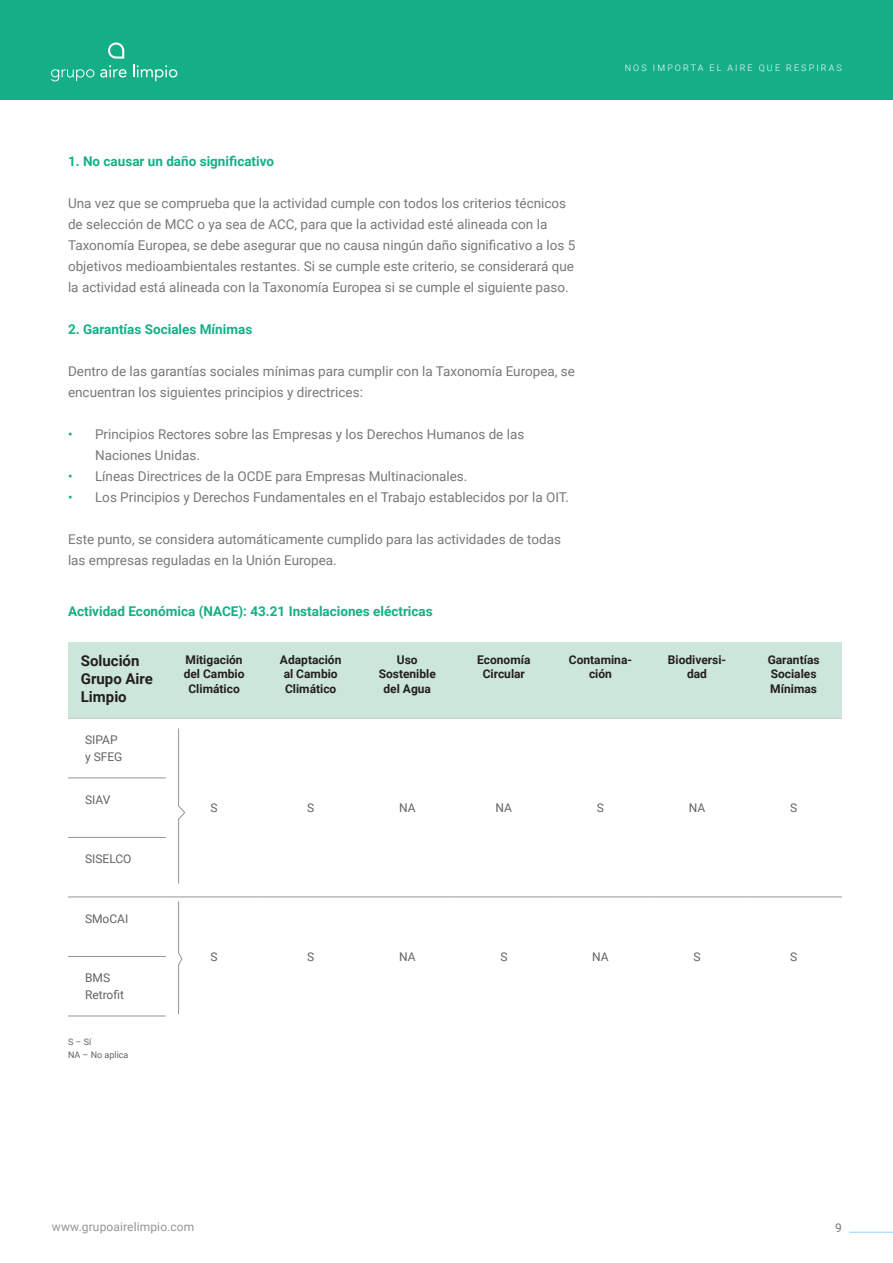
<style>
.page{position:relative;width:893px;height:1263px;background:#fff}
.page>*{position:absolute;margin:0;border:0;box-sizing:border-box;transform-origin:0 0}
.t1{font:700 15px/18px "Roboto";color:#231f20}
.t2{font:13.5px/21px "Roboto";color:#76787b}
.t3{font:700 13.5px "Roboto";color:#15af87}
.t4{font:700 12px/14.4px "Roboto";color:#231f20;text-align:center}
.t5{font:12px/16.5px "Roboto";color:#636366}
.t6{font:12px "Roboto";letter-spacing:.01em;color:#939598}
.t7{font:12px "Roboto";color:#76787b}
.t8{font:300 9px "Roboto";letter-spacing:.235em;color:#fff}
.t9{font:9px "Roboto";color:#636366}
.s1{color:#15af87}
</style>
<div class="page">
<div style="left:0;top:0;width:893px;height:100px;background:#15af87"></div>
<hr style="left:849px;top:1232px;width:44px;height:1px;background:#8dd7f7">
<svg style="left:108px;top:43px;width:16px;height:16px"></svg>
<svg style="left:51px;top:69px;width:43px;height:12px"></svg>
<svg style="left:100px;top:65px;width:27px;height:13px"></svg>
<svg style="left:133px;top:64px;width:44px;height:17px"></svg>
<div style="left:68px;top:642px;width:774px;height:76px;background:#cce6da"></div>
<hr style="left:68px;top:718px;width:98px;height:1px;background:#c7c8ca">
<hr style="left:166px;top:718px;width:96px;height:1px;background:#c7c8ca">
<hr style="left:262px;top:718px;width:97px;height:1px;background:#c7c8ca">
<hr style="left:359px;top:718px;width:97px;height:1px;background:#c7c8ca">
<hr style="left:456px;top:718px;width:96px;height:1px;background:#c7c8ca">
<hr style="left:552px;top:718px;width:97px;height:1px;background:#c7c8ca">
<hr style="left:649px;top:718px;width:96px;height:1px;background:#c7c8ca">
<hr style="left:745px;top:718px;width:97px;height:1px;background:#c7c8ca">
<hr style="left:68px;top:778px;width:98px;height:1px;background:#939598">
<hr style="left:68px;top:837px;width:98px;height:1px;background:#939598">
<hr style="left:166px;top:897px;width:96px;height:1px;background:#939598">
<hr style="left:262px;top:897px;width:97px;height:1px;background:#939598">
<hr style="left:359px;top:897px;width:97px;height:1px;background:#939598">
<hr style="left:456px;top:897px;width:96px;height:1px;background:#939598">
<hr style="left:552px;top:897px;width:97px;height:1px;background:#939598">
<hr style="left:649px;top:897px;width:96px;height:1px;background:#939598">
<hr style="left:745px;top:897px;width:97px;height:1px;background:#939598">
<hr style="left:68px;top:897px;width:98px;height:1px;background:#939598">
<hr style="left:68px;top:956px;width:98px;height:1px;background:#939598">
<hr style="left:68px;top:1016px;width:98px;height:1px;background:#939598">
<svg style="left:178px;top:728px;width:7px;height:156px"></svg>
<svg style="left:178px;top:901px;width:4px;height:113px"></svg>
<p class="t3" style="left:68px;top:152px;width:208px">1. No causar un daño significativo</p>
<p class="t2" style="left:68px;top:192px;width:509px">Una vez que se comprueba que la actividad cumple con todos los criterios técnicos de selección de MCC o ya sea de ACC, para que la actividad esté alineada con la Taxonomía Europea, se debe asegurar que no causa ningún daño significativo a los 5 objetivos medioambientales restantes. Si se cumple este criterio, se considerará que la actividad está alineada con la Taxonomía Europea si se cumple el siguiente paso.</p>
<p class="t3" style="left:68px;top:320px;width:186px">2. Garantías Sociales Mínimas</p>
<p class="t2" style="left:68px;top:360px;width:508px">Dentro de las garantías sociales mínimas para cumplir con la Taxonomía Europea, se encuentran los siguientes principios y directrices:</p>
<p class="t2" style="left:95px;top:423px;width:431px;text-indent:-27px"><span class="s1">•</span> Principios Rectores sobre las Empresas y los Derechos Humanos de las<br>Naciones Unidas.</p>
<p class="t2" style="left:68px;top:465px;width:401px"><span class="s1">•</span> Líneas Directrices de la OCDE para Empresas Multinacionales.</p>
<p class="t2" style="left:68px;top:486px;width:502px"><span class="s1">•</span> Los Principios y Derechos Fundamentales en el Trabajo establecidos por la OIT.</p>
<p class="t2" style="left:68px;top:528px;width:494px">Este punto, se considera automáticamente cumplido para las actividades de todas las empresas reguladas en la Unión Europea.</p>
<p class="t3" style="left:68px;top:602px;width:366px">Actividad Económica (NACE): 43.21 Instalaciones eléctricas</p>
<p class="t8" style="left:625px;top:61px;width:218px">NOS IMPORTA EL AIRE QUE RESPIRAS</p>
<p class="t1" style="left:81px;top:651px;width:60px">Solución</p>
<p class="t1" style="left:81px;top:669px;width:74px">Grupo Aire<br>Limpio</p>
<p class="t5" style="left:85px;top:731px;width:39px">SIPAP y SFEG</p>
<p class="t5" style="left:85px;top:791px;width:27px">SIAV</p>
<p class="t5" style="left:85px;top:850px;width:48px">SISELCO</p>
<p class="t5" style="left:85px;top:910px;width:45px">SMoCAI</p>
<p class="t5" style="left:85px;top:969px;width:41px">BMS<br>Retrofit</p>
<p class="t9" style="left:68px;top:1035px;width:25px">S – Sí</p>
<p class="t9" style="left:68px;top:1049px;width:62px">NA – No aplica</p>
<p class="t4" style="left:184px;top:652px;width:62px">Mitigación del Cambio<br>Climático</p>
<p class="t4" style="left:280px;top:652px;width:63px">Adaptación al Cambio<br>Climático</p>
<p class="t4" style="left:379px;top:652px;width:59px">Uso<br>Sostenible del Agua</p>
<p class="t4" style="left:477px;top:652px;width:55px">Economía<br>Circular</p>
<p class="t4" style="left:569px;top:652px;width:65px">Contamina&shy;ción</p>
<p class="t4" style="left:668px;top:652px;width:60px">Biodiversi&shy;dad</p>
<p class="t4" style="left:768px;top:652px;width:53px;text-align:left">Garantías<br>Sociales<br>Mínimas</p>
<p class="t5" style="left:211px;top:799px;width:9px">S</p>
<p class="t5" style="left:307px;top:799px;width:9px">S</p>
<p class="t5" style="left:399px;top:799px;width:18px">NA</p>
<p class="t5" style="left:496px;top:799px;width:18px">NA</p>
<p class="t5" style="left:597px;top:799px;width:9px">S</p>
<p class="t5" style="left:689px;top:799px;width:18px">NA</p>
<p class="t5" style="left:790px;top:799px;width:9px">S</p>
<p class="t5" style="left:211px;top:948px;width:9px">S</p>
<p class="t5" style="left:307px;top:948px;width:9px">S</p>
<p class="t5" style="left:399px;top:948px;width:18px">NA</p>
<p class="t5" style="left:500px;top:948px;width:9px">S</p>
<p class="t5" style="left:592px;top:948px;width:18px">NA</p>
<p class="t5" style="left:693px;top:948px;width:9px">S</p>
<p class="t5" style="left:790px;top:948px;width:9px">S</p>
<p class="t6" style="left:52px;top:1218px;width:144px">www.grupoairelimpio.com</p>
<p class="t7" style="left:835px;top:1219px;width:8px">9</p>
</div>
